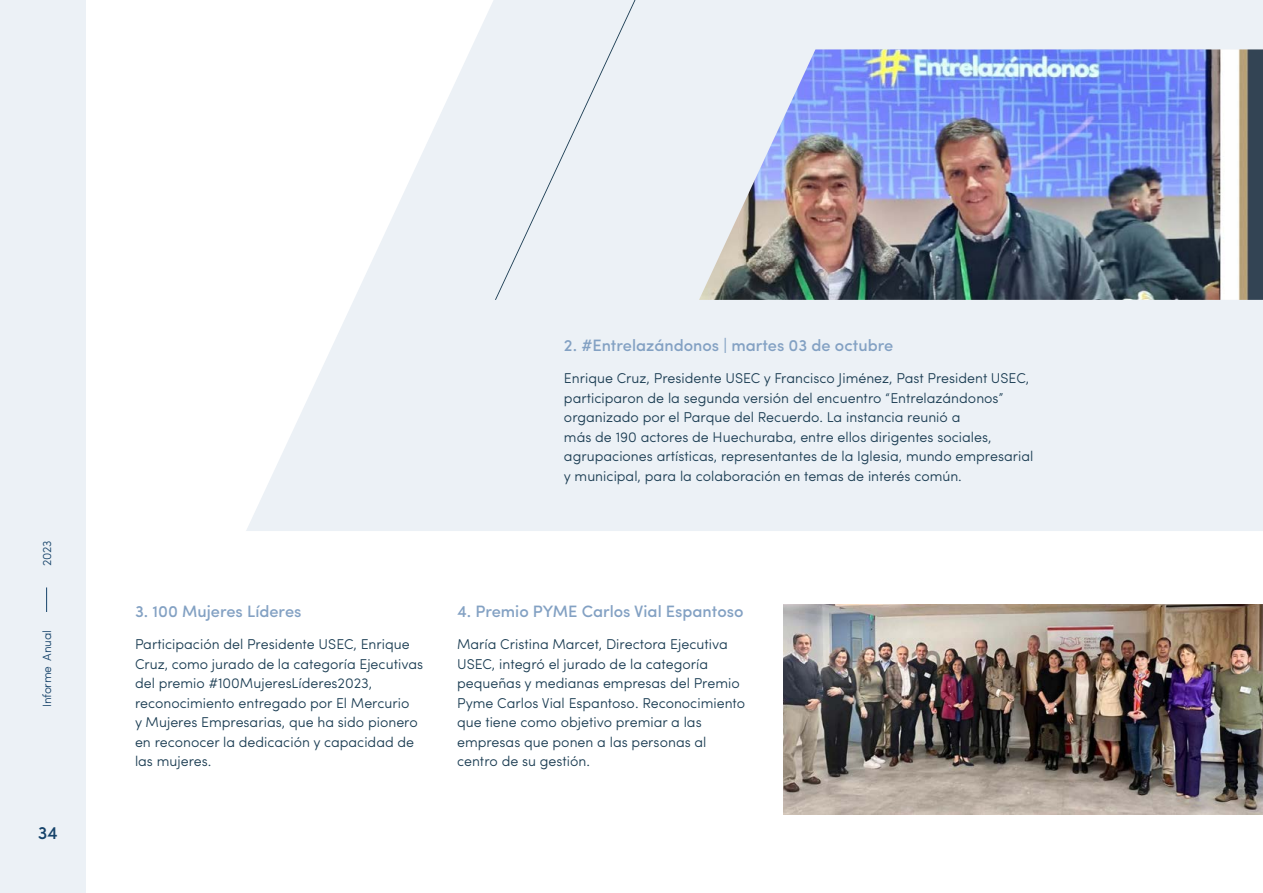
<style>
.page{position:relative;width:1263px;height:893px;background:#fff}
.page>*{position:absolute;margin:0;border:0;box-sizing:border-box;transform-origin:0 0}
.t1{font:500 18px "Sofia Pro";color:#16436a}
.t2{font:500 16.5px "Sofia Pro";color:#83a1c3}
.t3{font:300 14.25px/19.5px "Sofia Pro";color:#193b51}
.t4{font:300 12px "Sofia Pro";letter-spacing:-.02em;color:#16436a}
</style>
<div class="page">
<svg style="left:246px;top:0;width:1017px;height:531px;fill:#ecf1f6"></svg>
<img style="left:783px;top:604px;width:480px;height:210px">
<img style="left:791px;top:49px;width:472px;height:251px">
<svg style="left:494px;top:0;width:297px;height:301px;background:#e3e8ed"></svg>
<div style="left:0;top:0;width:85px;height:893px;background:#ecf1f6"></div>
<svg style="left:46px;top:587px;width:1px;height:25px"></svg>
<p class="t4" style="left:38px;top:566px;width:27px;rotate:-90deg">2023</p>
<p class="t4" style="left:38px;top:707px;width:78px;rotate:-90deg">Informe Anual</p>
<p class="t1" style="left:38px;top:819px;width:21px">34</p>
<p class="t2" style="left:564px;top:333px;width:331px">2. #Entrelazándonos | martes 03 de octubre</p>
<p class="t3" style="left:564px;top:367px;width:471px">Enrique Cruz, Presidente USEC y Francisco Jiménez, Past President USEC, participaron de la segunda versión del encuentro “Entrelazándonos” organizado por el Parque del Recuerdo. La instancia reunió a<br>más de 190 actores de Huechuraba, entre ellos dirigentes sociales, agrupaciones artísticas, representantes de la Iglesia, mundo empresarial y municipal, para la colaboración en temas de interés común.</p>
<p class="t2" style="left:135px;top:599px;width:168px">3. 100 Mujeres Líderes</p>
<p class="t3" style="left:135px;top:634px;width:290px">Participación del Presidente USEC, Enrique Cruz, como jurado de la categoría Ejecutivas del premio #100MujeresLíderes2023, reconocimiento entregado por El Mercurio<br>y Mujeres Empresarias, que ha sido pionero en reconocer la dedicación y capacidad de las mujeres.</p>
<p class="t2" style="left:457px;top:599px;width:288px">4. Premio PYME Carlos Vial Espantoso</p>
<p class="t3" style="left:457px;top:633px;width:290px">María Cristina Marcet, Directora Ejecutiva USEC, integró el jurado de la categoría pequeñas y medianas empresas del Premio Pyme Carlos Vial Espantoso. Reconocimiento que tiene como objetivo premiar a las empresas que ponen a las personas al centro de su gestión.</p>
</div>
